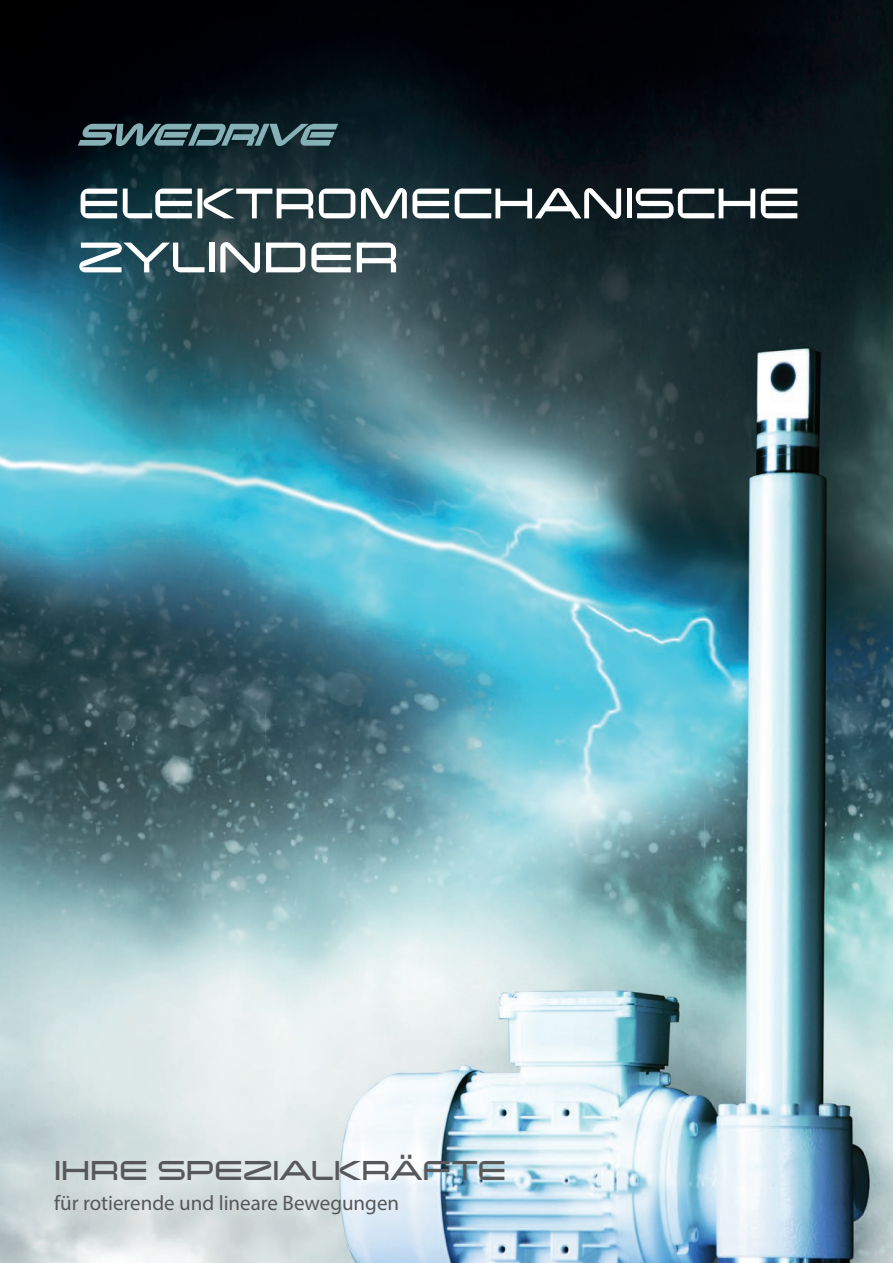
<style>
.page{position:relative;width:893px;height:1263px;background:#fff}
.page>*{position:absolute;margin:0;border:0;box-sizing:border-box;transform-origin:0 0}
.t1{font:54px/54px "Changeling Neo";color:#fff;scale:.93 1}
.t2{font:34.5px "Changeling Neo";color:#57585a}
.t3{font:21px "Myriad Pro";color:#57585a}
</style>
<div class="page">
<img style="left:0;top:0;width:893px;height:1263px">
<svg style="left:78px;top:123px;width:260px;height:23px;background:#4d6c72"></svg>
<h1 class="t1" style="left:78px;top:172px;width:778px">ELEKTROMECHANISCHE<br>ZYLINDER</h1>
<h2 class="t2" style="left:54px;top:1147px;width:454px">IHRE SPEZIALKRÄFTE</h2>
<p class="t3" style="left:54px;top:1189px;width:347px">für rotierende und lineare Bewegungen</p>
</div>
